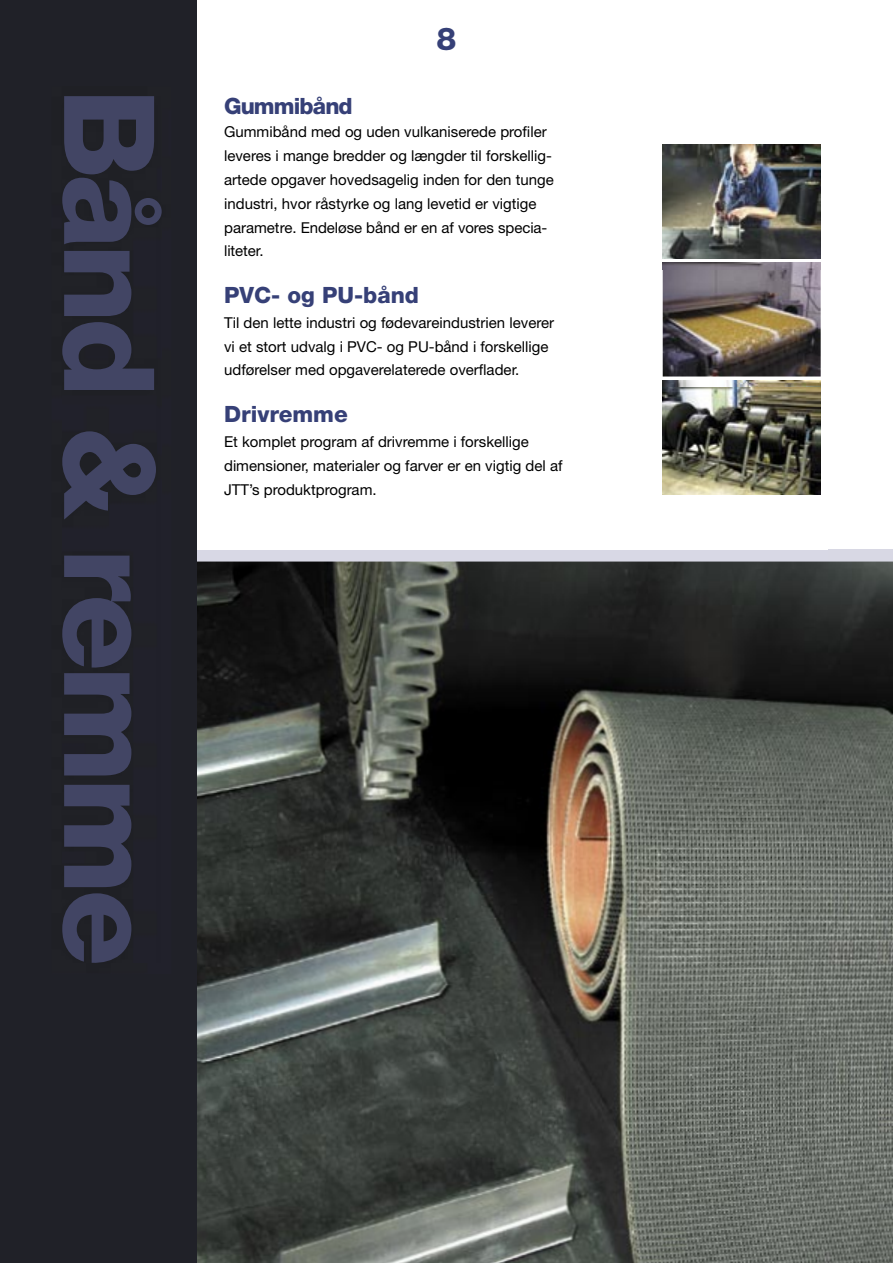
<style>
.page{position:relative;width:893px;height:1263px;background:#fff}
.page>*{position:absolute;margin:0;border:0;box-sizing:border-box;transform-origin:0 0}
.t1{font:800 31.5px "Helvetica Neue";color:#364077}
.t2{font:800 22.5px "Helvetica Neue";color:#364077}
.t3{font:800 22.5px "Helvetica Neue";letter-spacing:-.04em;color:#364077}
.t4{font:15px/23.9px "Helvetica Neue";color:#000}
</style>
<div class="page">
<div style="left:197px;top:550px;width:631px;height:12px;background:#d8d8e5"></div>
<img style="left:197px;top:561px;width:696px;height:702px">
<div style="left:0;top:0;width:197px;height:1263px;background:#202128"></div>
<img style="left:62px;top:96px;width:100px;height:867px">
<img style="left:662px;top:387px;width:1px;height:108px">
<img style="left:663px;top:387px;width:158px;height:108px">
<img style="left:662px;top:269px;width:1px;height:102px">
<img style="left:662px;top:371px;width:159px;height:16px">
<img style="left:663px;top:269px;width:158px;height:107px">
<img style="left:662px;top:252px;width:159px;height:17px">
<img style="left:663px;top:145px;width:158px;height:114px">
<p class="t1" style="left:437px;top:20px;width:21px">8</p>
<p class="t3" style="left:224px;top:92px;width:130px">Gummibånd</p>
<p class="t4" style="left:224px;top:120px;width:331px">Gummibånd med og uden vulkaniserede profiler leveres i mange bredder og længder til forskellig&shy;artede opgaver hovedsagelig inden for den tunge industri, hvor råstyrke og lang levetid er vigtige parametre. Endeløse bånd er en af vores specia&shy;liteter.</p>
<p class="t2" style="left:224px;top:281px;width:197px">PVC- og PU-bånd</p>
<p class="t4" style="left:224px;top:310px;width:332px">Til den lette industri og fødevareindustrien leverer vi et stort udvalg i PVC- og PU-bånd i forskellige udførelser med opgaverelaterede overflader.</p>
<p class="t2" style="left:224px;top:400px;width:125px">Drivremme</p>
<p class="t4" style="left:224px;top:429px;width:340px">Et komplet program af drivremme i forskellige dimensioner, materialer og farver er en vigtig del af<br>JTT’s produktprogram.</p>
</div>
